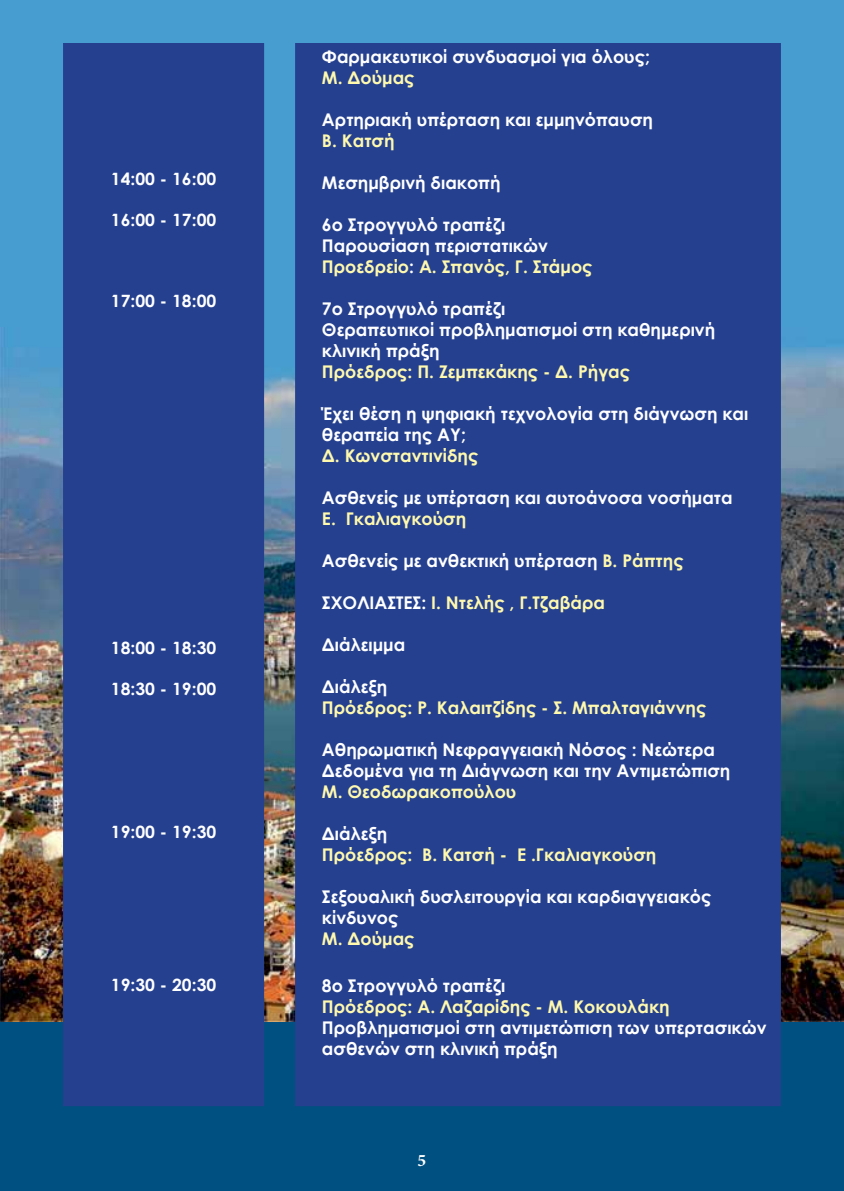
<style>
.page{position:relative;width:844px;height:1191px;background:#fff}
.page>*{position:absolute;margin:0;border:0;box-sizing:border-box;transform-origin:0 0}
.t1{font:700 17.5px/21px "Century Gothic";color:#fff}
.t2{font:700 17.5px "Century Gothic";color:#fff9ae}
.t3{font:700 17.5px "Minion Pro";color:#fff}
.t4{font:700 16.97px "Century Gothic";color:#fff}
.s1{color:#fff9ae}
.s2{color:#fff}
</style>
<div class="page">
<div style="left:0;top:0;width:843px;height:1191px;background:#005081"></div>
<div style="left:0;top:0;width:843px;height:501px;background:#479cd0"></div>
<img style="left:0;top:328px;width:843px;height:693px">
<div style="left:63px;top:43px;width:717px;height:1063px;background:#25408f"></div>
<p class="t4" style="left:111px;top:166px;width:107px">14:00 - 16:00</p>
<p class="t4" style="left:111px;top:207px;width:107px">16:00 - 17:00</p>
<p class="t4" style="left:111px;top:288px;width:107px">17:00 - 18:00</p>
<p class="t4" style="left:111px;top:635px;width:107px">18:00 - 18:30</p>
<p class="t4" style="left:111px;top:675px;width:107px">18:30 - 19:00</p>
<p class="t4" style="left:111px;top:819px;width:107px">19:00 - 19:30</p>
<p class="t4" style="left:111px;top:972px;width:107px">19:30 - 20:30</p>
<p class="t1" style="left:322px;top:45px;width:329px">Φαρμακευτικοί συνδυασμοί για όλους;</p>
<p class="t2" style="left:322px;top:64px;width:94px">Μ. Δούμας</p>
<p class="t1" style="left:322px;top:108px;width:332px">Αρτηριακή υπέρταση και εμμηνόπαυση</p>
<p class="t2" style="left:322px;top:127px;width:74px">Β. Κατσή</p>
<p class="t1" style="left:322px;top:171px;width:180px">Μεσημβρινή διακοπή</p>
<p class="t1" style="left:322px;top:213px;width:272px">6ο Στρογγυλό τραπέζι<br>Παρουσίαση περιστατικών<br><span class="s1">Προεδρείο</span>: <span class="s1">Α. Σπανός, Γ. Στάμος</span></p>
<p class="t1" style="left:322px;top:297px;width:394px">7ο Στρογγυλό τραπέζι<br>Θεραπευτικοί προβληματισμοί στη καθημερινή κλινική πράξη</p>
<p class="t2" style="left:322px;top:358px;width:309px">Πρόεδρος: Π. Ζεμπεκάκης - Δ. Ρήγας</p>
<p class="t1" style="left:322px;top:402px;width:428px">Έχει θέση η ψηφιακή τεχνολογία στη διάγνωση και θεραπεία της ΑΥ;</p>
<p class="t2" style="left:322px;top:442px;width:158px">Δ. Κωνσταντινίδης</p>
<p class="t1" style="left:322px;top:486px;width:412px">Ασθενείς με υπέρταση και αυτοάνοσα νοσήματα</p>
<p class="t2" style="left:322px;top:505px;width:146px">Ε. Γκαλιαγκούση</p>
<p class="t1" style="left:322px;top:549px;width:363px">Ασθενείς με ανθεκτική υπέρταση <span class="s1">Β. Ράπτης</span></p>
<p class="t2" style="left:322px;top:589px;width:284px"><span class="s2">ΣΧΟΛΙΑΣΤΕΣ:</span> Ι. Ντελής , Γ.Τζαβάρα</p>
<p class="t1" style="left:322px;top:633px;width:85px">Διάλειμμα</p>
<p class="t1" style="left:322px;top:675px;width:67px">Διάλεξη</p>
<p class="t2" style="left:322px;top:694px;width:385px">Πρόεδρος: Ρ. Καλαιτζίδης - Σ. Μπαλταγιάννης</p>
<p class="t1" style="left:322px;top:738px;width:410px">Αθηρωματική Νεφραγγειακή Νόσος : Νεώτερα<br>Δεδομένα για τη Διάγνωση και την Αντιμετώπιση</p>
<p class="t2" style="left:322px;top:778px;width:196px">Μ. Θεοδωρακοπούλου</p>
<p class="t1" style="left:322px;top:822px;width:67px">Διάλεξη</p>
<p class="t2" style="left:322px;top:841px;width:336px">Πρόεδρος: Β. Κατσή - Ε .Γκαλιαγκούση</p>
<p class="t1" style="left:322px;top:885px;width:391px">Σεξουαλική δυσλειτουργία και καρδιαγγειακός κίνδυνος</p>
<p class="t2" style="left:322px;top:925px;width:94px">Μ. Δούμας</p>
<p class="t1" style="left:322px;top:974px;width:185px">8ο Στρογγυλό τραπέζι</p>
<p class="t2" style="left:322px;top:993px;width:349px">Πρόεδρος: Α. Λαζαρίδης - Μ. Κοκουλάκη</p>
<p class="t1" style="left:322px;top:1016px;width:446px">Προβληματισμοί στη αντιμετώπιση των υπερτασικών ασθενών στη κλινική πράξη</p>
<p class="t3" style="left:417px;top:1147px;width:10px">5</p>
</div>
